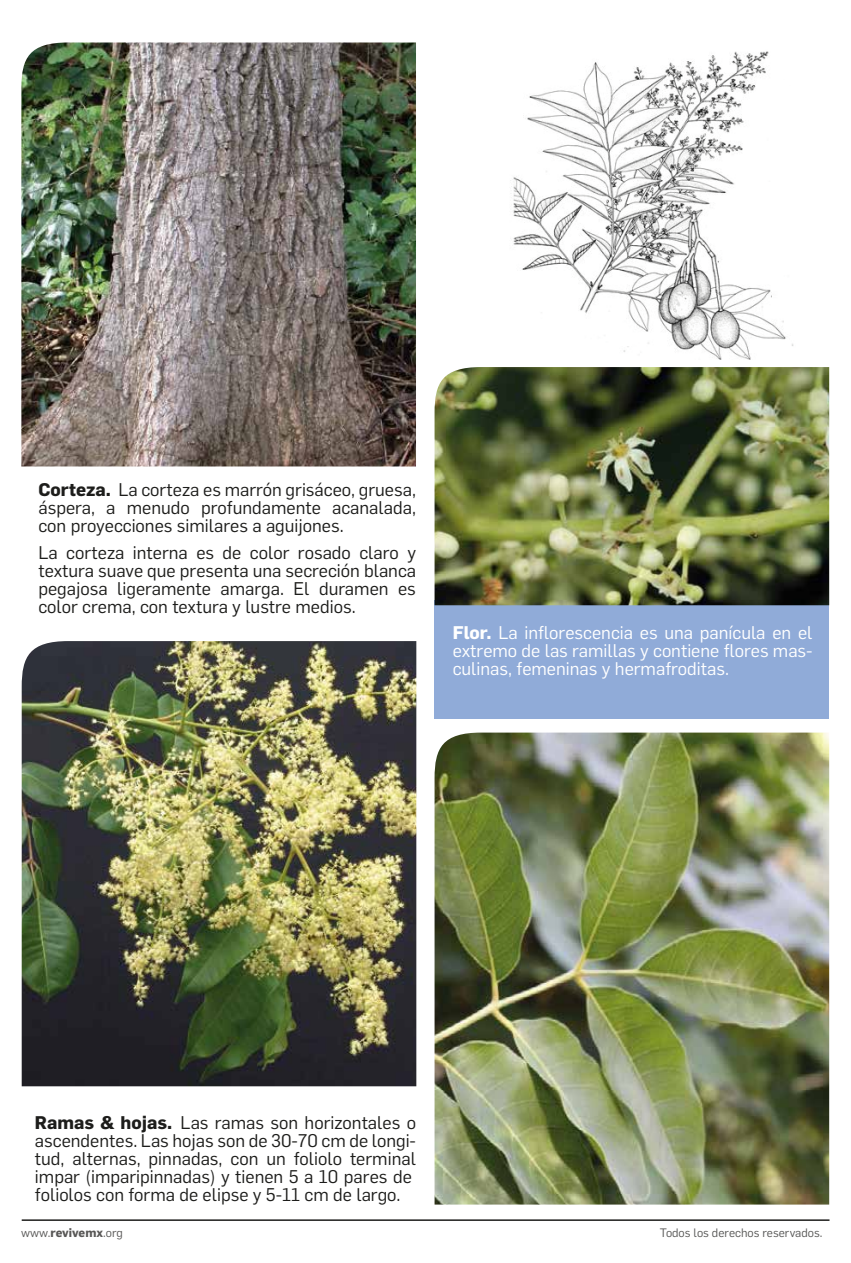
<style>
.page{position:relative;width:851px;height:1263px;background:#fff}
.page>*{position:absolute;margin:0;border:0;box-sizing:border-box;transform-origin:0 0}
.t1{font:18px/18px "Flama";color:#1d1d1b;text-align:justify}
.t2{font:18px/18px "Flama";color:#fff;text-align:justify}
.t3{font:12px "Flama";color:#575756}
.t4{font:12px "Flama";color:#585756}
.s1{font-weight:700}
</style>
<div class="page">
<div style="left:434px;top:600px;width:395px;height:119px;background:#90abd8"></div>
<img style="left:21px;top:42px;width:395px;height:424px">
<img style="left:434px;top:732px;width:395px;height:472px">
<img style="left:434px;top:367px;width:395px;height:238px">
<img style="left:22px;top:641px;width:394px;height:445px">
<hr style="left:22px;top:1219px;width:807px;height:2px;background:#1d1d1b">
<img style="left:510px;top:51px;width:284px;height:309px">
<p class="t1" style="left:38px;top:479px;width:379px"><span class="s1">Corteza.</span> La corteza es marrón grisáceo, gruesa, áspera, a menudo profundamente acanalada, con proyecciones similares a aguijones.</p>
<p class="t1" style="left:38px;top:542px;width:379px">La corteza interna es de color rosado claro y textura suave que presenta una secreción blanca pegajosa ligeramente amarga. El duramen es color crema, con textura y lustre medios.</p>
<p class="t2" style="left:452px;top:623px;width:361px"><span class="s1">Flor.</span> La inflorescencia es una panícula en el extremo de las ramillas y contiene flores mas&shy;culinas, femeninas y hermafroditas.</p>
<p class="t1" style="left:35px;top:1113px;width:382px;text-align:left"><span class="s1">Ramas &amp; hojas.</span> Las ramas son horizontales o ascendentes. Las hojas son de 30-70 cm de longi&shy;tud, alternas, pinnadas, con un foliolo terminal impar (imparipinnadas) y tienen 5 a 10 pares de foliolos con forma de elipse y 5-11 cm de largo.</p>
<p class="t4" style="left:21px;top:1224px;width:103px">www.<span class="s1">revivemx</span>.org</p>
<p class="t3" style="left:659px;top:1224px;width:164px">Todos los derechos reservados.</p>
</div>
